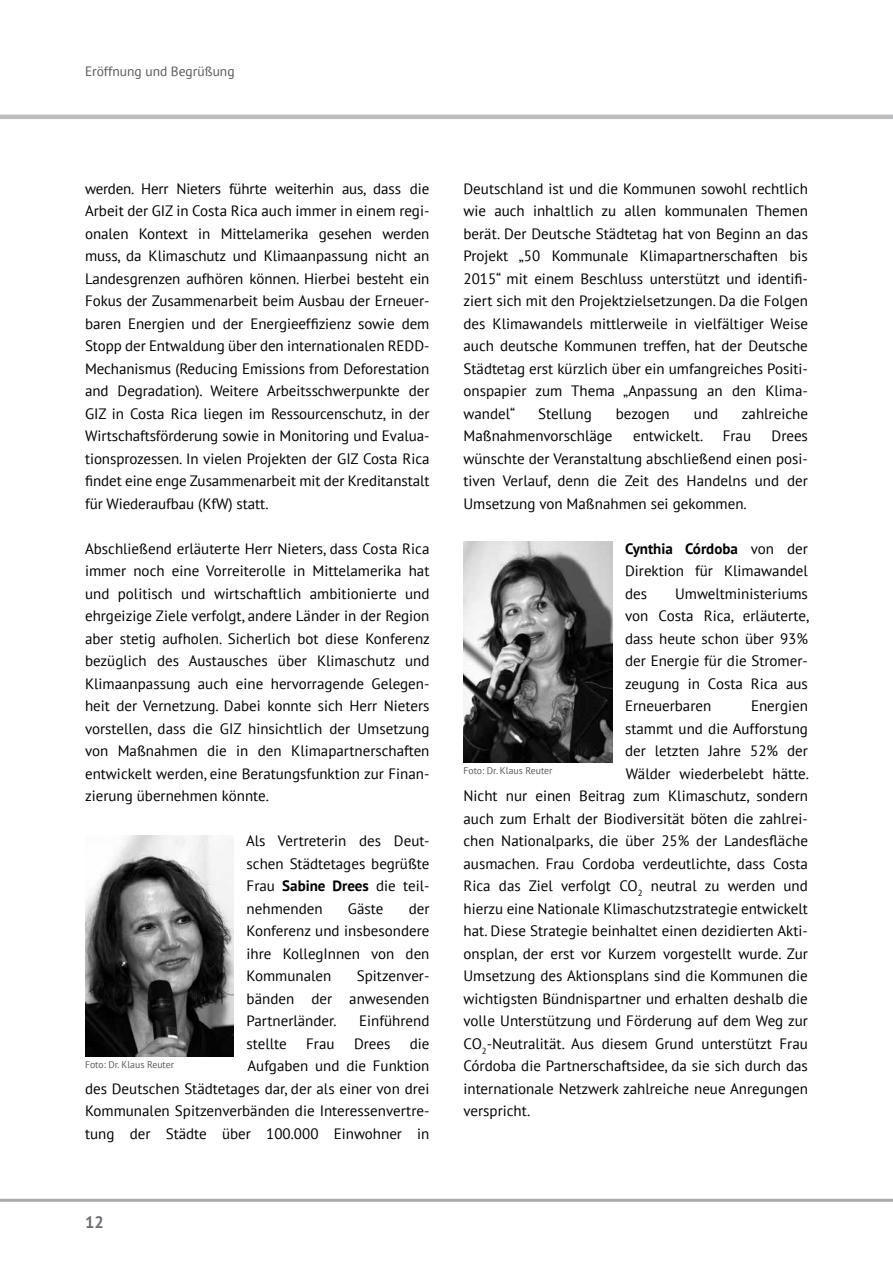
<style>
.page{position:relative;width:893px;height:1263px;background:#fff}
.page>*{position:absolute;margin:0;border:0;box-sizing:border-box;transform-origin:0 0}
.t1{font:700 16.5px "PT Sans";color:#6d6e71}
.t2{font:15px/22.5px "PT Sans";color:#000;text-align:justify}
.t3{font:13.5px "PT Sans";color:#58595b}
.t4{font:9.75px "PT Sans";color:#58595b}
.s1{font-weight:700}
</style>
<div class="page">
<hr style="left:0;top:115px;width:893px;height:4px;background:#bcbec0">
<hr style="left:0;top:1199px;width:893px;height:3px;background:#a7a9ac">
<img style="left:463px;top:541px;width:149px;height:221px">
<img style="left:85px;top:835px;width:149px;height:221px">
<p class="t3" style="left:85px;top:63px;width:151px">Eröffnung und Begrüßung</p>
<p class="t2" style="left:85px;top:177px;width:346px">werden. Herr Nieters führte weiterhin aus, dass die Arbeit der GIZ in Costa Rica auch immer in einem regi&shy;onalen Kontext in Mittelamerika gesehen werden muss, da Klimaschutz und Klimaanpassung nicht an Landesgrenzen aufhören können. Hierbei besteht ein Fokus der Zusammenarbeit beim Ausbau der Erneuer&shy;baren Energien und der Energieeffizienz sowie dem Stopp der Entwaldung über den internationalen REDD-Mechanismus (Reducing Emissions from Deforestation and Degradation). Weitere Arbeitsschwerpunkte der GIZ in Costa Rica liegen im Ressourcenschutz, in der Wirtschaftsförderung sowie in Monitoring und Evalua&shy;tionsprozessen. In vielen Projekten der GIZ Costa Rica findet eine enge Zusammenarbeit mit der Kreditanstalt für Wiederaufbau (KfW) statt.</p>
<p class="t2" style="left:85px;top:537px;width:346px">Abschließend erläuterte Herr Nieters, dass Costa Rica immer noch eine Vorreiterolle in Mittelamerika hat und politisch und wirtschaftlich ambitionierte und ehrgeizige Ziele verfolgt, andere Länder in der Region aber stetig aufholen. Sicherlich bot diese Konferenz bezüglich des Austausches über Klimaschutz und Klimaanpassung auch eine hervorragende Gelegen&shy;heit der Vernetzung. Dabei konnte sich Herr Nieters vorstellen, dass die GIZ hinsichtlich der Umsetzung von Maßnahmen die in den Klimapartnerschaften entwickelt werden, eine Beratungsfunktion zur Finan&shy;zierung übernehmen könnte.</p>
<p class="t2" style="left:246px;top:829px;width:185px">Als Vertreterin des Deut&shy;schen Städtetages begrüßte Frau <span class="s1">Sabine Drees</span> die teil&shy;nehmenden</p>
<p class="t2" style="left:348px;top:897px;width:37px">Gäste</p>
<p class="t2" style="left:247px;top:897px;width:184px;text-indent:162px">der Konferenz und insbesondere ihre KollegInnen von den Kommunalen</p>
<p class="t2" style="left:247px;top:964px;width:184px;text-indent:110px">Spitzenver&shy;bänden der anwesenden Partnerländer.</p>
<p class="t2" style="left:359px;top:1009px;width:72px">Einführend</p>
<p class="t2" style="left:85px;top:1032px;width:346px;text-align:right">die<br>Aufgaben und die Funktion<br>des Deutschen Städtetages dar, der als einer von drei Kommunalen Spitzenverbänden die Interessenvertre&shy;tung der Städte über 100.000 Einwohner in</p>
<p class="t2" style="left:247px;top:1032px;width:42px">stellte</p>
<p class="t2" style="left:306px;top:1032px;width:30px">Frau</p>
<p class="t2" style="left:354px;top:1032px;width:38px">Drees</p>
<p class="t4" style="left:85px;top:1058px;width:91px">Foto: Dr. Klaus Reuter</p>
<p class="t1" style="left:85px;top:1211px;width:20px">12</p>
<p class="t2" style="left:463px;top:177px;width:346px">Deutschland ist und die Kommunen sowohl rechtlich wie auch inhaltlich zu allen kommunalen Themen berät. Der Deutsche Städtetag hat von Beginn an das Projekt „50 Kommunale Klimapartnerschaften bis 2015“ mit einem Beschluss unterstützt und identifi&shy;ziert sich mit den Projektzielsetzungen. Da die Folgen des Klimawandels mittlerweile in vielfältiger Weise auch deutsche Kommunen treffen, hat der Deutsche Städtetag erst kürzlich über ein umfangreiches Positi&shy;onspapier zum Thema „Anpassung an den Klima&shy;wandel“</p>
<p class="t2" style="left:538px;top:402px;width:55px">Stellung</p>
<p class="t2" style="left:616px;top:402px;width:55px">bezogen</p>
<p class="t2" style="left:694px;top:402px;width:26px">und</p>
<p class="t2" style="left:742px;top:402px;width:68px">zahlreiche</p>
<p class="t2" style="left:463px;top:424px;width:151px">Maßnahmenvorschläge</p>
<p class="t2" style="left:633px;top:424px;width:72px">entwickelt.</p>
<p class="t2" style="left:723px;top:424px;width:30px">Frau</p>
<p class="t2" style="left:463px;top:424px;width:346px;text-indent:308px">Drees wünschte der Veranstaltung abschließend einen posi&shy;tiven Verlauf, denn die Zeit des Handelns und der Umsetzung von Maßnahmen sei gekommen.</p>
<p class="t2" style="left:625px;top:537px;width:184px"><span class="s1">Cynthia Córdoba</span> von der Direktion für Klimawandel des</p>
<p class="t2" style="left:625px;top:582px;width:186px;text-indent:50px">Umweltministeriums von Costa Rica, erläuterte, dass heute schon über 93% der Energie für die Stromer&shy;zeugung in Costa Rica aus Erneuerbaren</p>
<p class="t2" style="left:751px;top:694px;width:58px">Energien</p>
<p class="t2" style="left:625px;top:717px;width:184px">stammt und die Aufforstung</p>
<p class="t2" style="left:625px;top:739px;width:184px">der letzten Jahre 52% der</p>
<p class="t2" style="left:626px;top:762px;width:185px">Wälder wiederbelebt hätte.</p>
<p class="t2" style="left:463px;top:784px;width:346px">Nicht nur einen Beitrag zum Klimaschutz, sondern</p>
<p class="t2" style="left:463px;top:807px;width:346px">auch zum Erhalt der Biodiversität böten die zahlrei-</p>
<p class="t2" style="left:463px;top:829px;width:346px">chen Nationalparks, die über 25% der Landesfläche</p>
<p class="t2" style="left:463px;top:852px;width:346px">ausmachen. Frau Cordoba verdeutlichte, dass Costa</p>
<p class="t2" style="left:463px;top:874px;width:346px">Rica das Ziel verfolgt CO<sub>2</sub> neutral zu werden und</p>
<p class="t2" style="left:463px;top:897px;width:346px">hierzu eine Nationale Klimaschutzstrategie entwickelt</p>
<p class="t2" style="left:463px;top:919px;width:346px">hat. Diese Strategie beinhaltet einen dezidierten Akti-</p>
<p class="t2" style="left:463px;top:942px;width:346px">onsplan, der erst vor Kurzem vorgestellt wurde. Zur</p>
<p class="t2" style="left:463px;top:964px;width:346px">Umsetzung des Aktionsplans sind die Kommunen die</p>
<p class="t2" style="left:463px;top:987px;width:346px">wichtigsten Bündnispartner und erhalten deshalb die</p>
<p class="t2" style="left:463px;top:1009px;width:346px">volle Unterstützung und Förderung auf dem Weg zur</p>
<p class="t2" style="left:463px;top:1032px;width:346px">CO<sub>2</sub>-Neutralität. Aus diesem Grund unterstützt Frau</p>
<p class="t2" style="left:463px;top:1054px;width:346px">Córdoba die Partnerschaftsidee, da sie sich durch das</p>
<p class="t2" style="left:463px;top:1077px;width:346px">internationale Netzwerk zahlreiche neue Anregungen</p>
<p class="t2" style="left:463px;top:1099px;width:68px">verspricht.</p>
<p class="t4" style="left:463px;top:764px;width:91px">Foto: Dr. Klaus Reuter</p>
</div>
